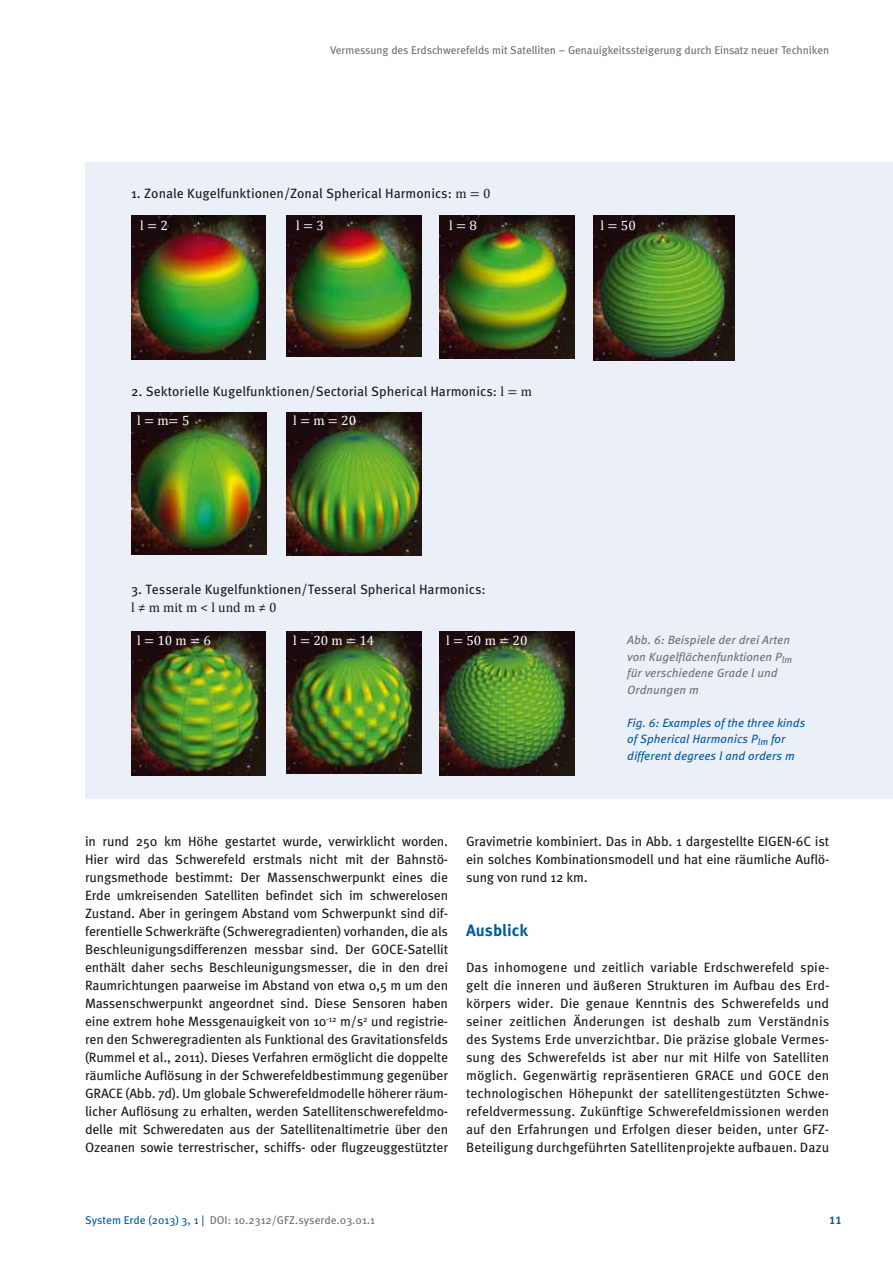
<style>
.page{position:relative;width:893px;height:1263px;background:#fff}
.page>*{position:absolute;margin:0;border:0;box-sizing:border-box;transform-origin:0 0}
.t1{font:700 16.5px "Meta Pro";color:#005a9c}
.t2{font:13.5px/18px "Meta Pro";color:#1a1a18;text-align:justify}
.t3{font:13.5px "Cambria Math";color:#fff}
.t4{font:13.5px "Cambria";color:#1a1a18}
.t5{font:italic 12px/16.5px "Meta Pro";color:#6f6f6e}
.t6{font:italic 12px/16.5px "Meta Pro";color:#005a9c}
.t7{font:11.25px "Meta";color:#6f6f6e}
.t8{font:11.25px "Meta Pro";color:#6f6f6e}
.t9{font:700 11.25px "Meta Pro";color:#005a9c}
.s1{font-family:"Cambria Math"}
.s2{color:#005a9c}
</style>
<div class="page">
<div style="left:85px;top:162px;width:808px;height:637px;background:#ebeff8"></div>
<img style="left:131px;top:216px;width:135px;height:143px">
<img style="left:131px;top:412px;width:136px;height:143px">
<img style="left:131px;top:632px;width:135px;height:143px">
<img style="left:286px;top:216px;width:135px;height:141px">
<img style="left:286px;top:412px;width:136px;height:144px">
<img style="left:286px;top:632px;width:135px;height:142px">
<img style="left:440px;top:632px;width:134px;height:143px">
<img style="left:440px;top:216px;width:134px;height:143px">
<img style="left:593px;top:216px;width:142px;height:144px">
<p class="t7" style="left:330px;top:43px;width:501px">Vermessung des Erdschwerefelds mit Satelliten – Genauigkeitssteigerung durch Einsatz neuer Techniken</p>
<p class="t2" style="left:131px;top:184px;width:361px">1. Zonale Kugelfunktionen/Zonal Spherical Harmonics: <span class="s1">m = 0</span></p>
<p class="t3" style="left:140px;top:218px;width:29px">l = 2</p>
<p class="t3" style="left:296px;top:218px;width:29px">l = 3</p>
<p class="t3" style="left:449px;top:218px;width:29px">l = 8</p>
<p class="t3" style="left:601px;top:218px;width:37px">l = 50</p>
<p class="t2" style="left:131px;top:382px;width:402px">2. Sektorielle Kugelfunktionen/Sectorial Spherical Harmonics: <span class="s1">l = m</span></p>
<p class="t3" style="left:137px;top:413px;width:54px">l = m= 5</p>
<p class="t3" style="left:293px;top:413px;width:65px">l = m = 20</p>
<p class="t2" style="left:131px;top:580px;width:356px">3. Tesserale Kugelfunktionen/Tesseral Spherical Harmonics:</p>
<p class="t4" style="left:131px;top:599px;width:147px">l ≠ m mit m &lt; l und m ≠ 0</p>
<p class="t3" style="left:137px;top:633px;width:75px">l = 10 m = 6</p>
<p class="t3" style="left:293px;top:633px;width:83px">l = 20 m = 14</p>
<p class="t3" style="left:446px;top:633px;width:83px">l = 50 m = 20</p>
<p class="t5" style="left:627px;top:632px;width:167px">Abb. 6: Beispiele der drei Arten von Kugelflächenfunktionen P<sub>lm </sub>für verschiedene Grade l und<br>Ordnungen m</p>
<p class="t6" style="left:627px;top:714px;width:180px">Fig. 6: Examples of the three kinds of Spherical Harmonics P<sub>lm</sub> for different degrees l and orders m</p>
<p class="t2" style="left:85px;top:832px;width:365px">in rund 250 km Höhe gestartet wurde, verwirklicht worden.<br>Hier wird das Schwerefeld erstmals nicht mit der Bahnstö&shy;rungsmethode bestimmt: Der Massenschwerpunkt eines die Erde umkreisenden Satelliten befindet sich im schwerelosen Zustand. Aber in geringem Abstand vom Schwerpunkt sind dif&shy;ferentielle Schwerkräfte (Schweregradienten) vorhanden, die als Beschleunigungsdifferenzen messbar sind. Der GOCE-Satellit enthält daher sechs Beschleunigungsmesser, die in den drei Raumrichtungen paarweise im Abstand von etwa 0,5 m um den Massenschwerpunkt angeordnet sind. Diese Sensoren haben eine extrem hohe Messgenauigkeit von 10<sup>-12</sup> m/s<sup>2</sup> und registrie&shy;ren den Schweregradienten als Funktional des Gravitationsfelds (Rummel et al., 2011). Dieses Verfahren ermöglicht die doppelte räumliche Auflösung in der Schwerefeldbestimmung gegenüber GRACE (Abb. 7d). Um globale Schwerefeldmodelle höherer räum&shy;licher Auflösung zu erhalten, werden Satellitenschwerefeldmo&shy;delle mit Schweredaten aus der Satellitenaltimetrie über den Ozeanen sowie terrestrischer, schiffs- oder flugzeuggestützter</p>
<p class="t2" style="left:466px;top:832px;width:365px">Gravimetrie kombiniert. Das in Abb. 1 dargestellte EIGEN-6C ist ein solches Kombinationsmodell und hat eine räumliche Auflö&shy;sung von rund 12 km.</p>
<p class="t1" style="left:466px;top:920px;width:64px">Ausblick</p>
<p class="t2" style="left:466px;top:958px;width:365px">Das inhomogene und zeitlich variable Erdschwerefeld spie&shy;gelt die inneren und äußeren Strukturen im Aufbau des Erd&shy;körpers wider. Die genaue Kenntnis des Schwerefelds und seiner zeitlichen Änderungen ist deshalb zum Verständnis des Systems Erde unverzichtbar. Die präzise globale Vermes&shy;sung des Schwerefelds ist aber nur mit Hilfe von Satelliten möglich. Gegenwärtig repräsentieren GRACE und GOCE den technologischen Höhepunkt der satellitengestützten Schwe&shy;refeldvermessung. Zukünftige Schwerefeldmissionen werden auf den Erfahrungen und Erfolgen dieser beiden, unter GFZ-Beteiligung durchgeführten Satellitenprojekte aufbauen. Dazu</p>
<p class="t8" style="left:85px;top:1213px;width:291px"><span class="s2">System Erde (2013) 3, 1 |</span> DOI: 10.2312/GFZ.syserde.03.01.1</p>
<p class="t9" style="left:829px;top:1213px;width:14px">11</p>
</div>
